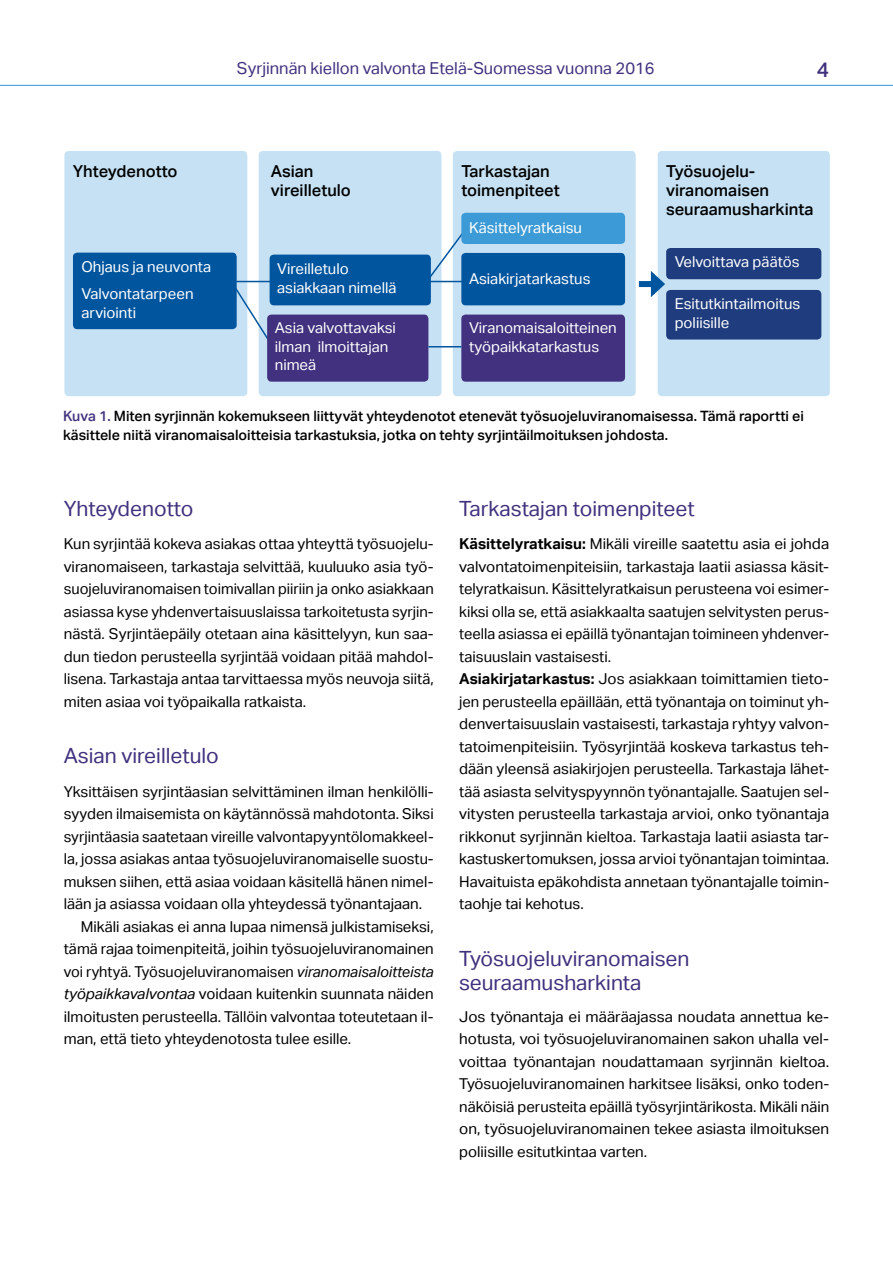
<style>
.page{position:relative;width:893px;height:1263px;background:#fff}
.page>*{position:absolute;margin:0;border:0;box-sizing:border-box;transform-origin:0 0}
.Väliotsikko_toinen_t{font:21px/24px "Aktiv Grotesk";color:#41317e}
.t1{font:500 21px "Aktiv Grotesk";color:#41317e}
.Lähtöteksti{font:500 16.5px/19px "Aktiv Grotesk";color:#000}
.t2{font:16.5px "Aktiv Grotesk";color:#41317e}
.Alkuleipis{font:15px/22.5px "Aktiv Grotesk";color:#000;text-align:justify}
.Leipis{font:15px/22.5px "Aktiv Grotesk";color:#000;text-align:justify}
.Paragraph_Style_2{font:15px/18.8px "Aktiv Grotesk";color:#fff}
.Kuvateksti{font:500 14.25px/19.5px "Aktiv Grotesk";color:#000}
.s1{color:#41317e}
.s2{font-style:italic}
.s3{font-weight:700}
</style>
<div class="page">
<hr style="left:0;top:85px;width:893px;height:1px;background:#3c9bd6">
<div style="left:64px;top:151px;width:183px;height:245px;background:#c5e1f3;border-radius:4px"></div>
<div style="left:259px;top:151px;width:182px;height:245px;background:#c5e1f3;border-radius:4px"></div>
<div style="left:453px;top:151px;width:183px;height:245px;background:#c5e1f3;border-radius:4px"></div>
<div style="left:658px;top:151px;width:172px;height:245px;background:#c5e1f3;border-radius:4px"></div>
<div style="left:73px;top:253px;width:164px;height:76px;background:#00559f;border-radius:4px"></div>
<div style="left:461px;top:315px;width:164px;height:67px;background:#41317e;border-radius:4px"></div>
<div style="left:666px;top:248px;width:155px;height:31px;background:#1f3c7e;border-radius:4px"></div>
<div style="left:666px;top:290px;width:155px;height:50px;background:#1f3c7e;border-radius:4px"></div>
<svg style="left:230px;top:281px;width:41px;height:62px"></svg>
<div style="left:267px;top:315px;width:161px;height:67px;background:#41317e;border-radius:4px"></div>
<hr style="left:428px;top:346px;width:33px;height:1px;background:#00559f">
<div style="left:461px;top:253px;width:164px;height:52px;background:#00559f;border-radius:4px"></div>
<svg style="left:425px;top:223px;width:45px;height:61px"></svg>
<div style="left:639px;top:281px;width:17px;height:6px;background:#00559f"></div>
<svg style="left:651px;top:271px;width:14px;height:26px"></svg>
<div style="left:270px;top:255px;width:161px;height:50px;background:#00559f;border-radius:4px"></div>
<div style="left:461px;top:213px;width:164px;height:31px;background:#3c9bd6;border-radius:4px"></div>
<p class="t2" style="left:237px;top:59px;width:419px">Syrjinnän kiellon valvonta Etelä-Suomessa vuonna 2016</p>
<h1 class="t1" style="left:817px;top:58px;width:14px">4</h1>
<p class="Lähtöteksti" style="left:73px;top:162px;width:106px">Yhteydenotto</p>
<p class="Lähtöteksti" style="left:271px;top:162px;width:81px">Asian vireilletulo</p>
<p class="Lähtöteksti" style="left:461px;top:162px;width:100px">Tarkastajan toimenpiteet</p>
<p class="Lähtöteksti" style="left:666px;top:162px;width:149px">Työsuojelu&shy;viranomaisen seuraamusharkinta</p>
<p class="Paragraph_Style_2" style="left:81px;top:257px;width:131px">Ohjaus ja neuvonta</p>
<p class="Paragraph_Style_2" style="left:81px;top:285px;width:114px">Valvontatarpeen arviointi</p>
<p class="Paragraph_Style_2" style="left:277px;top:260px;width:121px">Vireilletulo asiakkaan nimellä</p>
<p class="Paragraph_Style_2" style="left:469px;top:218px;width:114px">Käsittelyratkaisu</p>
<p class="Paragraph_Style_2" style="left:469px;top:270px;width:123px">Asiakirjatarkastus</p>
<p class="Paragraph_Style_2" style="left:675px;top:253px;width:126px">Velvoittava päätös</p>
<p class="Paragraph_Style_2" style="left:675px;top:295px;width:127px">Esitutkintailmoitus</p>
<p class="Paragraph_Style_2" style="left:275px;top:318px;width:123px">Asia valvottavaksi</p>
<p class="Paragraph_Style_2" style="left:675px;top:313px;width:56px">poliisille</p>
<p class="Paragraph_Style_2" style="left:275px;top:337px;width:115px">ilman ilmoittajan nimeä</p>
<p class="Paragraph_Style_2" style="left:469px;top:318px;width:149px">Viranomaisaloitteinen työpaikkatarkastus</p>
<p class="Kuvateksti" style="left:63px;top:406px;width:742px"><span class="s1">Kuva 1.</span> Miten syrjinnän kokemukseen liittyvät yhteydenotot etenevät työsuojeluviranomaisessa. Tämä raportti ei käsittele niitä viranomaisaloitteisia tarkastuksia, jotka on tehty syrjintäilmoituksen johdosta.</p>
<h5 class="Väliotsikko_toinen_t" style="left:64px;top:496px;width:131px">Yhteydenotto</h5>
<p class="Alkuleipis" style="left:64px;top:533px;width:371px">Kun syrjintää kokeva asiakas ottaa yhteyttä työsuojelu&shy;viranomaiseen, tarkastaja selvittää, kuuluuko asia työ&shy;suojeluviranomaisen toimivallan piiriin ja onko asiakkaan asiassa kyse yhdenvertaisuuslaissa tarkoitetusta syrjin&shy;nästä. Syrjintäepäily otetaan aina käsittelyyn, kun saa&shy;dun tiedon perusteella syrjintää voidaan pitää mahdol&shy;lisena. Tarkastaja antaa tarvittaessa myös neuvoja siitä, miten asiaa voi työpaikalla ratkaista.</p>
<h5 class="Väliotsikko_toinen_t" style="left:64px;top:744px;width:157px">Asian vireilletulo</h5>
<p class="Alkuleipis" style="left:64px;top:780px;width:371px">Yksittäisen syrjintäasian selvittäminen ilman henkilölli&shy;syyden ilmaisemista on käytännössä mahdotonta. Siksi syrjintäasia saatetaan vireille valvontapyyntölomakkeel&shy;la, jossa asiakas antaa työsuojeluviranomaiselle suostu&shy;muksen siihen, että asiaa voidaan käsitellä hänen nimel&shy;lään ja asiassa voidaan olla yhteydessä työnantajaan.</p>
<p class="Leipis" style="left:64px;top:915px;width:371px;text-indent:17px">Mikäli asiakas ei anna lupaa nimensä julkistamiseksi, tämä rajaa toimenpiteitä, joihin työsuojeluviranomainen voi ryhtyä. Työsuojeluviranomaisen <span class="s2">viranomaisaloitteista työpaikkavalvontaa</span> voidaan kuitenkin suunnata näiden ilmoitusten perusteella. Tällöin valvontaa toteutetaan il&shy;man, että tieto yhteydenotosta tulee esille.</p>
<h5 class="Väliotsikko_toinen_t" style="left:459px;top:496px;width:237px">Tarkastajan toimenpiteet</h5>
<p class="Alkuleipis" style="left:459px;top:533px;width:371px"><span class="s3">Käsittelyratkaisu:</span> Mikäli vireille saatettu asia ei johda valvontatoimenpiteisiin, tarkastaja laatii asiassa käsit&shy;telyratkaisun. Käsittelyratkaisun perusteena voi esimer&shy;kiksi olla se, että asiakkaalta saatujen selvitysten perus&shy;teella asiassa ei epäillä työnantajan toimineen yhdenver&shy;taisuuslain vastaisesti.</p>
<p class="Alkuleipis" style="left:459px;top:668px;width:371px"><span class="s3">Asiakirjatarkastus:</span> Jos asiakkaan toimittamien tieto&shy;jen perusteella epäillään, että työnantaja on toiminut yh&shy;denvertaisuuslain vastaisesti, tarkastaja ryhtyy valvon&shy;tatoimenpiteisiin. Työsyrjintää koskeva tarkastus teh&shy;dään yleensä asiakirjojen perusteella. Tarkastaja lähet&shy;tää asiasta selvityspyynnön työnantajalle. Saatujen sel&shy;vitysten perusteella tarkastaja arvioi, onko työnantaja rikkonut syrjinnän kieltoa. Tarkastaja laatii asiasta tar&shy;kastuskertomuksen, jossa arvioi työnantajan toimintaa.<br>Havaituista epäkohdista annetaan työnantajalle toimin&shy;taohje tai kehotus.</p>
<h5 class="Väliotsikko_toinen_t" style="left:459px;top:947px;width:232px">Työsuojeluviranomaisen seuraamusharkinta</h5>
<p class="Alkuleipis" style="left:459px;top:1005px;width:371px">Jos työnantaja ei määräajassa noudata annettua ke&shy;hotusta, voi työsuojeluviranomainen sakon uhalla vel&shy;voittaa työnantajan noudattamaan syrjinnän kieltoa.<br>Työsuojeluviranomainen harkitsee lisäksi, onko toden&shy;näköisiä perusteita epäillä työsyrjintärikosta. Mikäli näin on, työsuojeluviranomainen tekee asiasta ilmoituksen poliisille esitutkintaa varten.</p>
</div>
